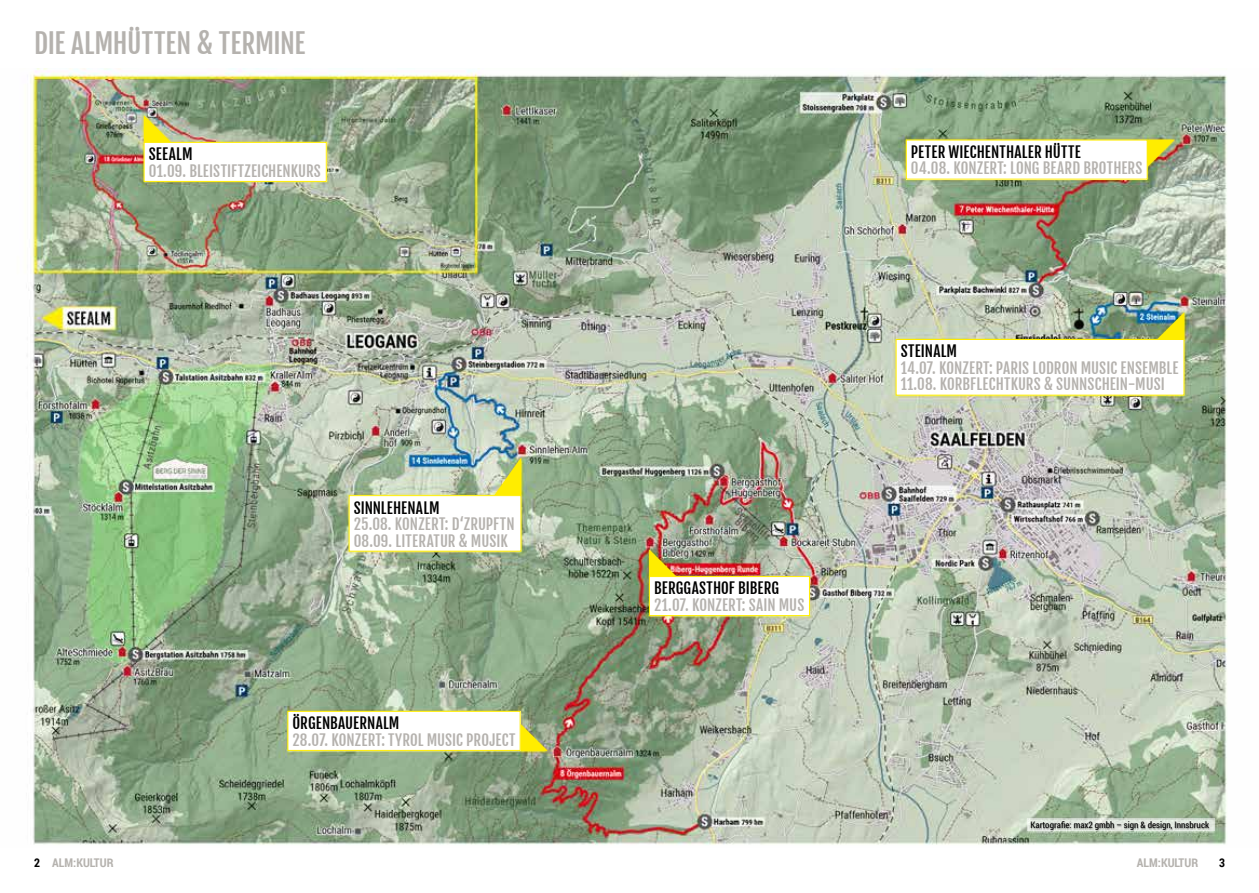
<style>
.page{position:relative;width:1259px;height:893px;background:#fff}
.page>*{position:absolute;margin:0;border:0;box-sizing:border-box;transform-origin:0 0}
.t1{font:27px "Fjalla One";color:#b5b2ae}
.t2{font:15px/16.5px "Fjalla One";letter-spacing:.01em;color:#b5b2ae}
.t3{font:15px "Fjalla One";letter-spacing:.01em;color:#000}
.t4{font:700 12px "Roboto Condensed";color:#b5b2ae}
.t5{font:700 12px "Roboto Condensed";color:#000}
.t6{font:9px "Roboto Condensed";color:#000}
.s1{color:#000}
</style>
<div class="page">
<img style="left:27px;top:68px;width:1200px;height:777px">
<div style="left:288px;top:711px;width:232px;height:39px;background:#fff"></div>
<div style="left:287px;top:711px;width:233px;height:40px;border:1px solid #ffed00"></div>
<svg style="left:520px;top:724px;width:27px;height:27px"></svg>
<div style="left:906px;top:140px;width:241px;height:39px;background:#fff"></div>
<svg style="left:1147px;top:140px;width:27px;height:26px"></svg>
<div style="left:349px;top:496px;width:172px;height:55px;background:#fff"></div>
<div style="left:349px;top:495px;width:172px;height:56px;border:1px solid #ffed00"></div>
<svg style="left:494px;top:457px;width:27px;height:38px"></svg>
<div style="left:649px;top:577px;width:160px;height:39px;background:#fff"></div>
<div style="left:649px;top:576px;width:161px;height:40px;border:1px solid #ffed00"></div>
<svg style="left:649px;top:549px;width:27px;height:27px"></svg>
<div style="left:896px;top:339px;width:288px;height:56px;background:#fff"></div>
<div style="left:895px;top:339px;width:289px;height:56px;border:1px solid #ffed00"></div>
<svg style="left:1157px;top:312px;width:27px;height:27px"></svg>
<div style="left:144px;top:142px;width:182px;height:39px;background:#fff"></div>
<div style="left:144px;top:142px;width:183px;height:40px;border:1px solid #ffed00"></div>
<svg style="left:144px;top:115px;width:27px;height:27px"></svg>
<svg style="left:1027px;top:819px;width:187px;height:12px;background:#d0d6ce"></svg>
<h1 class="t1" style="left:34px;top:26px;width:273px">DIE ALMHÜTTEN &amp; TERMINE</h1>
<p class="t3" style="left:149px;top:145px;width:45px">SEEALM</p>
<p class="t2" style="left:149px;top:163px;width:174px">01.09. BLEISTIFTZEICHENKURS</p>
<p class="t3" style="left:354px;top:498px;width:88px">SINNLEHENALM</p>
<p class="t2" style="left:354px;top:516px;width:162px">25.08. KONZERT: D‘ZRUPFTN<br>08.09. LITERATUR &amp; MUSIK</p>
<p class="t3" style="left:292px;top:714px;width:108px">ÖRGENBAUERNALM</p>
<p class="t2" style="left:292px;top:732px;width:224px">28.07. KONZERT: TYROL MUSIC PROJECT</p>
<p class="t3" style="left:654px;top:579px;width:127px">BERGGASTHOF BIBERG</p>
<p class="t2" style="left:654px;top:597px;width:152px">21.07. KONZERT: SAIN MUS</p>
<p class="t3" style="left:911px;top:143px;width:171px">PETER WIECHENTHALER HÜTTE</p>
<p class="t2" style="left:911px;top:160px;width:233px">04.08. KONZERT: LONG BEARD BROTHERS</p>
<p class="t3" style="left:900px;top:342px;width:58px">STEINALM</p>
<p class="t2" style="left:900px;top:360px;width:279px">14.07. KONZERT: PARIS LODRON MUSIC ENSEMBLE<br>11.08. KORBFLECHTKURS &amp; SUNNSCHEIN-MUSI</p>
<p class="t6" style="left:1030px;top:819px;width:180px">Kartografie: max2 gmbh – sign &amp; design, Innsbruck</p>
<p class="t4" style="left:34px;top:855px;width:81px"><span class="s1">2</span> ALM:KULTUR</p>
<p class="t4" style="left:1137px;top:855px;width:63px">ALM:KULTUR</p>
<p class="t5" style="left:1219px;top:855px;width:7px">3</p>
</div>
